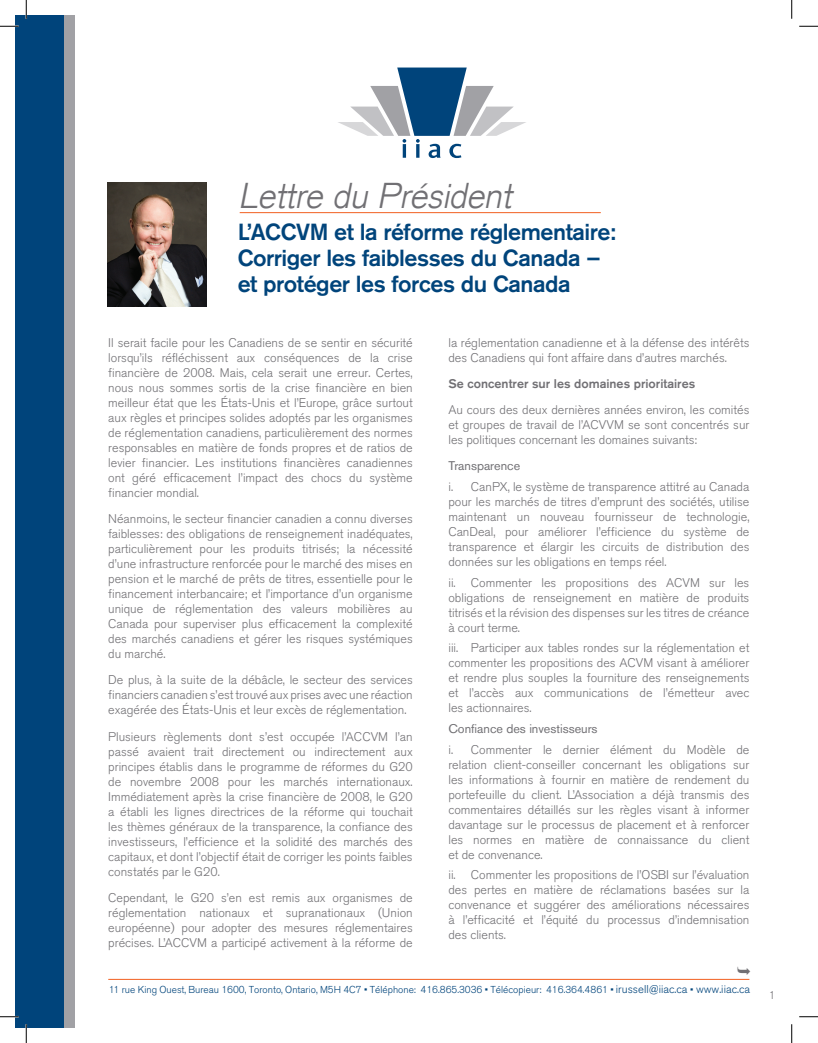
<style>
.page{position:relative;width:818px;height:1043px;background:#fff}
.page>*{position:absolute;margin:0;border:0;box-sizing:border-box;transform-origin:0 0}
.t1{font:italic 300 35px "Akzidenz Grotesk CE";color:#717074}
.t2{font:500 23.12px/26.2px "Akzidenz Grotesk BQ";letter-spacing:-.02em;color:#00447b}
.t3{font:300 12.5px/15px "Akzidenz Grotesk BQ";color:#717074;text-align:justify}
.t4{font:500 12.5px "Akzidenz Grotesk BQ";color:#717074}
.t5{font:12.5px "Akzidenz Grotesk BQ";color:#717074}
.t6{font:300 11.25px "Akzidenz Grotesk BQ";color:#717074}
.t7{font:300 10px "Akzidenz Grotesk BQ";color:#00447b}
.s1{font-size:11.25px}
</style>
<div class="page">
<img style="left:107px;top:182px;width:100px;height:124px">
<div style="left:15px;top:15px;width:50px;height:1013px;background:#00447b"></div>
<div style="left:64px;top:15px;width:10px;height:1013px;background:#a1a1a5"></div>
<svg style="left:338px;top:68px;width:188px;height:90px"></svg>
<hr style="left:240px;top:212px;width:360px;height:1px;background:#f26021">
<hr style="left:108px;top:978px;width:641px;height:1px;background:#f26021">
<svg style="left:0;top:25px;width:19px;height:2px"></svg>
<svg style="left:799px;top:25px;width:19px;height:2px"></svg>
<svg style="left:0;top:1015px;width:19px;height:2px"></svg>
<svg style="left:799px;top:1016px;width:19px;height:1px"></svg>
<svg style="left:25px;top:0;width:2px;height:19px"></svg>
<svg style="left:25px;top:1024px;width:2px;height:18px"></svg>
<svg style="left:791px;top:0;width:1px;height:19px"></svg>
<svg style="left:791px;top:1024px;width:1px;height:18px"></svg>
<h1 class="t1" style="left:238px;top:173px;width:283px">Lettre du Président</h1>
<h2 class="t2" style="left:238px;top:218px;width:380px">L’ACCVM et la réforme réglementaire:<br>Corriger les faiblesses du Canada – et protéger les forces du Canada</h2>
<p class="t3" style="left:108px;top:335px;width:306px">Il serait facile pour les Canadiens de se sentir en sécurité lorsqu’ils réfléchissent aux conséquences de la crise financière de 2008. Mais, cela serait une erreur. Certes, nous nous sommes sortis de la crise financière en bien meilleur état que les États-Unis et l’Europe, grâce surtout aux règles et principes solides adoptés par les organismes de réglementation canadiens, particulièrement des normes responsables en matière de fonds propres et de ratios de levier financier. Les institutions financières canadiennes ont géré efficacement l’impact des chocs du système financier mondial.</p>
<p class="t3" style="left:108px;top:511px;width:306px">Néanmoins, le secteur financier canadien a connu diverses faiblesses: des obligations de renseignement inadéquates, particulièrement pour les produits titrisés; la nécessité d’une infrastructure renforcée pour le marché des mises en pension et le marché de prêts de titres, essentielle pour le financement interbancaire; et l’importance d’un organisme unique de réglementation des valeurs mobilières au Canada pour superviser plus efficacement la complexité des marchés canadiens et gérer les risques systémiques du marché.</p>
<p class="t3" style="left:108px;top:672px;width:306px">De plus, à la suite de la débâcle, le secteur des services financiers canadien s’est trouvé aux prises avec une réaction exagérée des États-Unis et leur excès de réglementation.</p>
<p class="t3" style="left:108px;top:729px;width:306px">Plusieurs règlements dont s’est occupée l’ACCVM l’an passé avaient trait directement ou indirectement aux principes établis dans le programme de réformes du G20 de novembre 2008 pour les marchés internationaux.<br>Immédiatement après la crise financière de 2008, le G20 a établi les lignes directrices de la réforme qui touchait les thèmes généraux de la transparence, la confiance des investisseurs, l’efficience et la solidité des marchés des capitaux, et dont l’objectif était de corriger les points faibles constatés par le G20.</p>
<p class="t3" style="left:108px;top:890px;width:306px">Cependant, le G20 s’en est remis aux organismes de réglementation nationaux et supranationaux (Union européenne) pour adopter des mesures réglementaires précises. L’ACCVM a participé activement à la réforme de</p>
<p class="t3" style="left:448px;top:335px;width:302px">la réglementation canadienne et à la défense des intérêts des Canadiens qui font affaire dans d’autres marchés.</p>
<p class="t4" style="left:448px;top:376px;width:248px">Se concentrer sur les domaines prioritaires</p>
<p class="t3" style="left:448px;top:402px;width:302px">Au cours des deux dernières années environ, les comités et groupes de travail de l’ACVVM se sont concentrés sur les politiques concernant les domaines suivants:</p>
<p class="t5" style="left:448px;top:458px;width:73px">Transparence</p>
<p class="t3" style="left:448px;top:479px;width:302px">i. CanPX, le système de transparence attitré au Canada pour les marchés de titres d’emprunt des sociétés, utilise maintenant un nouveau fournisseur de technologie, CanDeal, pour améliorer l’efficience du système de transparence et élargir les circuits de distribution des données sur les obligations en temps réel.</p>
<p class="t3" style="left:448px;top:575px;width:302px">ii. Commenter les propositions des ACVM sur les obligations de renseignement en matière de produits titrisés et la révision des dispenses sur les titres de créance à court terme.</p>
<p class="t3" style="left:448px;top:641px;width:302px">iii. Participer aux tables rondes sur la réglementation et commenter les propositions des ACVM visant à améliorer et rendre plus souples la fourniture des renseignements et l’accès aux communications de l’émetteur avec les actionnaires.</p>
<p class="t5" style="left:448px;top:721px;width:151px">Confiance des investisseurs</p>
<p class="t3" style="left:448px;top:742px;width:302px">i. Commenter le dernier élément du Modèle de relation client-conseiller concernant les obligations sur les informations à fournir en matière de rendement du portefeuille du client. L’Association a déjà transmis des commentaires détaillés sur les règles visant à informer davantage sur le processus de placement et à renforcer les normes en matière de connaissance du client et de convenance.</p>
<p class="t3" style="left:448px;top:867px;width:302px">ii. Commenter les propositions de l’OSBI sur l’évaluation des pertes en matière de réclamations basées sur la convenance et suggérer des améliorations nécessaires à l’efficacité et l’équité du processus d’indemnisation des clients.</p>
<p class="t7" style="left:109px;top:984px;width:642px">11 rue King Ouest, Bureau 1600, Toronto, Ontario, M5H 4C7 • Téléphone: 416.865.3036 • Télécopieur: 416.364.4861 • <span class="s1">irussell@iiac.ca</span> • <span class="s1">www.iiac.ca</span></p>
<p class="t6" style="left:768px;top:989px;width:8px">1</p>
</div>
